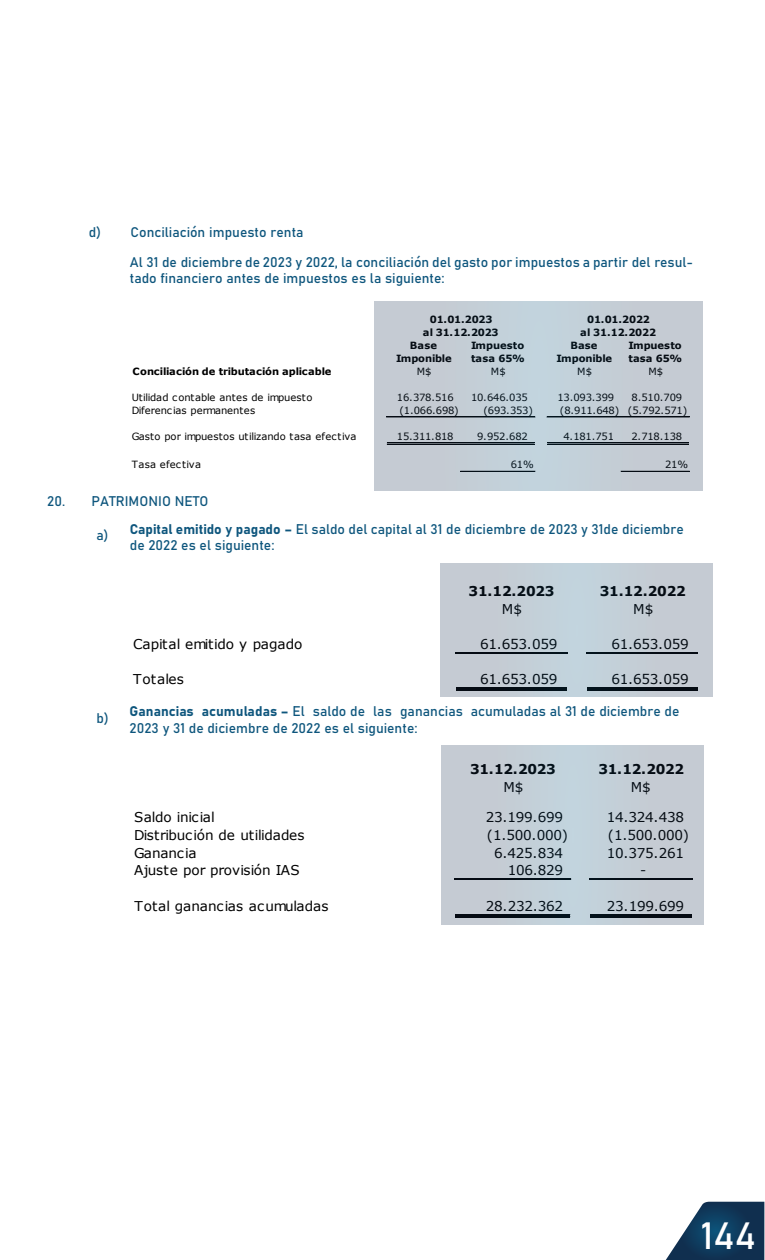
<style>
.page{position:relative;width:765px;height:1260px;background:#fff}
.page>*{position:absolute;margin:0;border:0;box-sizing:border-box;transform-origin:0 0}
.t1{font:37.5px "Bahnschrift";color:#fff}
.t2{font:13.88px/16.6px "Bahnschrift";color:#0e567d}
.t3{font:13.5px "Verdana";letter-spacing:-.025em;color:#000}
.t4{font:700 13.5px "Verdana";letter-spacing:-.02em;color:#000}
.t5{font:13.5px "Verdana";letter-spacing:.01em;color:#000}
.t6{font:13.5px "Verdana";letter-spacing:.005em;color:#000}
.t7{font:10px "Verdana";letter-spacing:-.025em;color:#000}
.t8{font:700 10px/13px "Verdana";letter-spacing:-.01em;color:#000;text-align:center}
.t9{font:10px "Verdana";letter-spacing:.01em;color:#000}
.t10{font:10px "Verdana";color:#000}
.t11{font:10px "Verdana";letter-spacing:.015em;color:#000}
</style>
<div class="page">
<div style="left:375px;top:301px;width:327px;height:189px;background:#c4cdd4"></div>
<div style="left:440px;top:564px;width:273px;height:133px;background:#c4ccd4"></div>
<div style="left:441px;top:746px;width:263px;height:179px;background:#c4ccd4"></div>
<svg style="left:666px;top:1202px;width:98px;height:58px"></svg>
<p class="t2" style="left:89px;top:223px;width:216px">d) Conciliación impuesto renta</p>
<p class="t2" style="left:130px;top:253px;width:565px">Al 31 de diciembre de 2023 y 2022, la conciliación del gasto por impuestos a partir del resul&shy;tado financiero antes de impuestos es la siguiente:</p>
<p class="t8" style="left:423px;top:313px;width:77px">01.01.2023<br>al 31.12.2023</p>
<p class="t8" style="left:580px;top:313px;width:77px">01.01.2022<br>al 31.12.2022</p>
<p class="t8" style="left:410px;top:339px;width:29px">Base</p>
<p class="t8" style="left:471px;top:339px;width:55px">Impuesto</p>
<p class="t8" style="left:570px;top:339px;width:29px">Base</p>
<p class="t8" style="left:628px;top:339px;width:55px">Impuesto</p>
<p class="t8" style="left:396px;top:352px;width:57px">Imponible</p>
<p class="t8" style="left:471px;top:352px;width:55px">tasa 65%</p>
<p class="t8" style="left:557px;top:352px;width:57px">Imponible</p>
<p class="t8" style="left:628px;top:352px;width:55px">tasa 65%</p>
<p class="t8" style="left:133px;top:365px;width:200px">Conciliación de tributación aplicable</p>
<p class="t7" style="left:417px;top:365px;width:16px">M$</p>
<p class="t7" style="left:491px;top:365px;width:16px">M$</p>
<p class="t7" style="left:577px;top:365px;width:16px">M$</p>
<p class="t7" style="left:648px;top:365px;width:16px">M$</p>
<p class="t7" style="left:132px;top:391px;width:182px">Utilidad contable antes de impuesto</p>
<p class="t7" style="left:397px;top:391px;width:58px">16.378.516</p>
<p class="t7" style="left:471px;top:391px;width:58px">10.646.035</p>
<p class="t7" style="left:557px;top:391px;width:58px">13.093.399</p>
<p class="t7" style="left:632px;top:391px;width:52px">8.510.709</p>
<p class="t10" style="left:132px;top:404px;width:125px">Diferencias permanentes</p>
<p class="t7" style="left:399px;top:404px;width:61px">(1.066.698)</p>
<p class="t7" style="left:483px;top:404px;width:51px">(693.353)</p>
<p class="t7" style="left:560px;top:404px;width:129px">(8.911.648) (5.792.571)</p>
<p class="t9" style="left:132px;top:429px;width:226px">Gasto por impuestos utilizando tasa efectiva</p>
<p class="t7" style="left:397px;top:430px;width:58px">15.311.818</p>
<p class="t7" style="left:477px;top:430px;width:52px">9.952.682</p>
<p class="t7" style="left:563px;top:430px;width:52px">4.181.751</p>
<p class="t7" style="left:632px;top:430px;width:52px">2.718.138</p>
<p class="t11" style="left:132px;top:457px;width:71px">Tasa efectiva</p>
<p class="t7" style="left:511px;top:457px;width:24px">61%</p>
<p class="t7" style="left:665px;top:457px;width:24px">21%</p>
<p class="t2" style="left:47px;top:492px;width:163px">20. PATRIMONIO NETO</p>
<p class="t2" style="left:97px;top:526px;width:13px">a)</p>
<p class="t2" style="left:130px;top:520px;width:556px">Capital emitido y pagado – El saldo del capital al 31 de diciembre de 2023 y 31de diciembre de 2022 es el siguiente:</p>
<p class="t4" style="left:469px;top:582px;width:87px">31.12.2023</p>
<p class="t4" style="left:600px;top:582px;width:87px">31.12.2022</p>
<p class="t3" style="left:502px;top:600px;width:22px">M$</p>
<p class="t3" style="left:633px;top:600px;width:22px">M$</p>
<p class="t2" style="left:97px;top:709px;width:14px">b)</p>
<p class="t3" style="left:133px;top:635px;width:171px">Capital emitido y pagado</p>
<p class="t3" style="left:480px;top:635px;width:79px">61.653.059</p>
<p class="t3" style="left:611px;top:635px;width:79px">61.653.059</p>
<p class="t5" style="left:133px;top:670px;width:52px">Totales</p>
<p class="t3" style="left:480px;top:670px;width:79px">61.653.059</p>
<p class="t3" style="left:611px;top:670px;width:79px">61.653.059</p>
<p class="t2" style="left:130px;top:702px;width:552px">Ganancias acumuladas – El saldo de las ganancias acumuladas al 31 de diciembre de<br>2023 y 31 de diciembre de 2022 es el siguiente:</p>
<p class="t4" style="left:470px;top:760px;width:87px">31.12.2023</p>
<p class="t4" style="left:598px;top:760px;width:87px">31.12.2022</p>
<p class="t3" style="left:503px;top:778px;width:22px">M$</p>
<p class="t3" style="left:631px;top:778px;width:22px">M$</p>
<p class="t3" style="left:134px;top:808px;width:82px">Saldo inicial</p>
<p class="t3" style="left:486px;top:808px;width:79px">23.199.699</p>
<p class="t3" style="left:607px;top:808px;width:79px">14.324.438</p>
<p class="t3" style="left:134px;top:826px;width:172px">Distribución de utilidades</p>
<p class="t3" style="left:487px;top:826px;width:83px">(1.500.000)</p>
<p class="t3" style="left:608px;top:826px;width:83px">(1.500.000)</p>
<p class="t3" style="left:134px;top:844px;width:64px">Ganancia</p>
<p class="t3" style="left:494px;top:844px;width:71px">6.425.834</p>
<p class="t3" style="left:607px;top:844px;width:79px">10.375.261</p>
<p class="t6" style="left:134px;top:861px;width:167px">Ajuste por provisión IAS</p>
<p class="t3" style="left:508px;top:861px;width:57px">106.829</p>
<p class="t3" style="left:640px;top:861px;width:8px">-</p>
<p class="t5" style="left:134px;top:897px;width:196px">Total ganancias acumuladas</p>
<p class="t3" style="left:486px;top:897px;width:79px">28.232.362</p>
<p class="t3" style="left:607px;top:897px;width:79px">23.199.699</p>
<h1 class="t1" style="left:701px;top:1207px;width:57px">144</h1>
</div>
